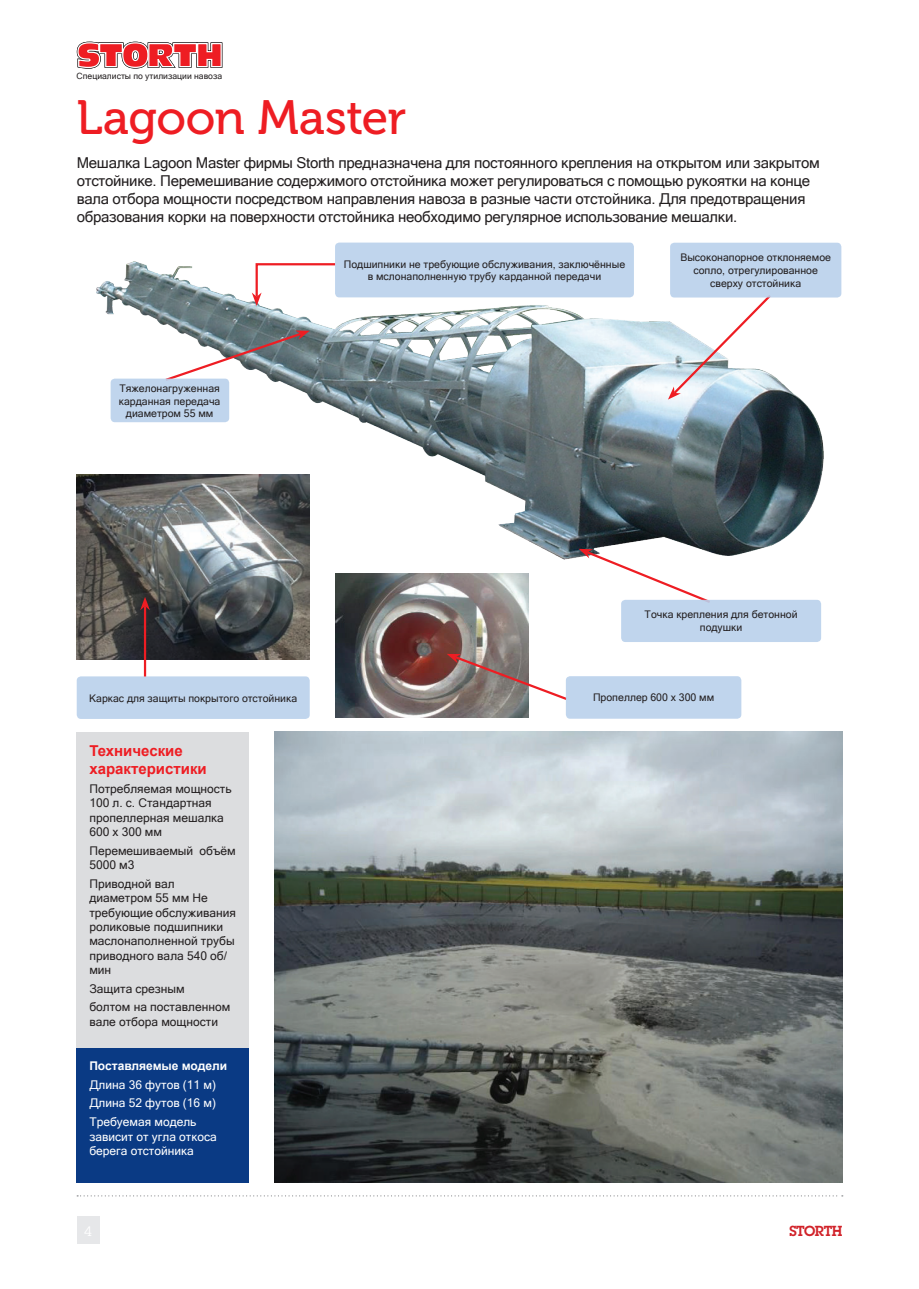
<style>
.page{position:relative;width:919px;height:1289px;background:#fff}
.page>*{position:absolute;margin:0;border:0;box-sizing:border-box;transform-origin:0 0}
.t1{font:48px "Museo 500";letter-spacing:-.01em;color:#ee1d23}
.t2{font:15px/18px "Microsoft Sans Serif";letter-spacing:-.02em;color:#231f20}
.t3{font:700 15px/18px "Arial";color:#ee1d23}
.t4{font:600 14.25px "Lubalin Graph";letter-spacing:-.03em;color:#d1232a}
.t5{font:13.5px "Lubalin Graph";color:#fff}
.t6{font:12px/14.4px "Microsoft Sans Serif";color:#231f20}
.t7{font:12px/18.6px "Microsoft Sans Serif";color:#fff;text-align:justify}
.t8{font:700 12px "Arial";color:#fff}
.t9{font:10.5px/12.6px "Microsoft Sans Serif";color:#231f20;text-align:center}
.t10{font:8.55px "Microsoft Sans Serif";color:#231f20}
</style>
<div class="page">
<div style="left:77px;top:1216px;width:22px;height:27px;background:#e6e7e9"></div>
<svg style="left:77px;top:1195px;width:765px;height:1px"></svg>
<img style="left:76px;top:242px;width:766px;height:356px">
<img style="left:274px;top:731px;width:568px;height:451px">
<img style="left:77px;top:474px;width:233px;height:185px">
<img style="left:335px;top:574px;width:194px;height:143px">
<div style="left:335px;top:242px;width:299px;height:55px;background:#c0d5ed;border-radius:4px"></div>
<div style="left:77px;top:676px;width:233px;height:43px;background:#c0d5ed;border-radius:4px"></div>
<hr style="left:144px;top:606px;width:2px;height:70px;background:#ee1d23">
<svg style="left:140px;top:597px;width:10px;height:13px"></svg>
<svg style="left:446px;top:654px;width:120px;height:48px"></svg>
<svg style="left:668px;top:292px;width:105px;height:107px"></svg>
<svg style="left:252px;top:262px;width:85px;height:44px"></svg>
<svg style="left:578px;top:549px;width:134px;height:51px"></svg>
<svg style="left:163px;top:330px;width:147px;height:53px"></svg>
<div style="left:670px;top:243px;width:171px;height:54px;background:#c0d5ed;border-radius:4px"></div>
<div style="left:621px;top:600px;width:200px;height:42px;background:#c0d5ed;border-radius:4px"></div>
<div style="left:566px;top:676px;width:175px;height:42px;background:#c0d5ed;border-radius:4px"></div>
<div style="left:77px;top:732px;width:172px;height:316px;background:#dcdddf"></div>
<div style="left:77px;top:1048px;width:172px;height:134px;background:#0a3a84"></div>
<div style="left:111px;top:378px;width:118px;height:44px;background:#c0d5ed;border-radius:4px"></div>
<svg style="left:76px;top:41px;width:147px;height:28px"></svg>
<p class="t10" style="left:77px;top:72px;width:147px">Специалисты по утилизации навоза</p>
<h1 class="t1" style="left:77px;top:91px;width:331px">Lagoon Master</h1>
<p class="t2" style="left:77px;top:154px;width:744px">Мешалка Lagoon Master фирмы Storth предназначена для постоянного крепления на открытом или закрытом отстойнике. Перемешивание содержимого отстойника может регулироваться с помощью рукоятки на конце вала отбора мощности посредством направления навоза в разные части отстойника. Для предотвращения образования корки на поверхности отстойника необходимо регулярное использование мешалки.</p>
<p class="t9" style="left:119px;top:382px;width:103px">Тяжелонагруженная карданная передача диаметром 55 мм</p>
<p class="t9" style="left:344px;top:257px;width:283px">Подшипники не требующие обслуживания, заключённые в мслонаполненную трубу карданной передачи</p>
<p class="t9" style="left:680px;top:251px;width:152px">Высоконапорное отклоняемое сопло, отрегулированное сверху отстойника</p>
<p class="t9" style="left:89px;top:691px;width:209px">Каркас для защиты покрытого отстойника</p>
<p class="t3" style="left:89px;top:742px;width:119px">Технические характеристики</p>
<p class="t6" style="left:89px;top:781px;width:144px">Потребляемая мощность<br>100 л. с. Стандартная пропеллерная мешалка<br>600 x 300 мм</p>
<p class="t6" style="left:89px;top:843px;width:148px">Перемешиваемый объём<br>5000 м3</p>
<p class="t6" style="left:89px;top:876px;width:148px">Приводной вал диаметром 55 мм Не требующие обслуживания роликовые подшипники маслонаполненной трубы приводного вала 540 об/ мин</p>
<p class="t6" style="left:89px;top:979px;width:142px;line-height:18.6px">Защита срезным<br>болтом на поставленном</p>
<p class="t6" style="left:89px;top:1014px;width:130px">вале отбора мощности</p>
<p class="t8" style="left:89px;top:1057px;width:139px">Поставляемые модели</p>
<p class="t7" style="left:89px;top:1075px;width:128px">Длина 36 футов (11 м)<br>Длина 52 футов (16 м)<br>Требуемая модель</p>
<p class="t7" style="left:89px;top:1129px;width:129px;line-height:14.4px">зависит от угла откоса берега отстойника</p>
<p class="t9" style="left:644px;top:608px;width:155px">Точка крепления для бетонной подушки</p>
<p class="t9" style="left:593px;top:691px;width:123px">Пропеллер 600 x 300 мм</p>
<p class="t5" style="left:84px;top:1222px;width:9px">4</p>
<p class="t4" style="left:789px;top:1221px;width:54px">STORTH</p>
</div>
